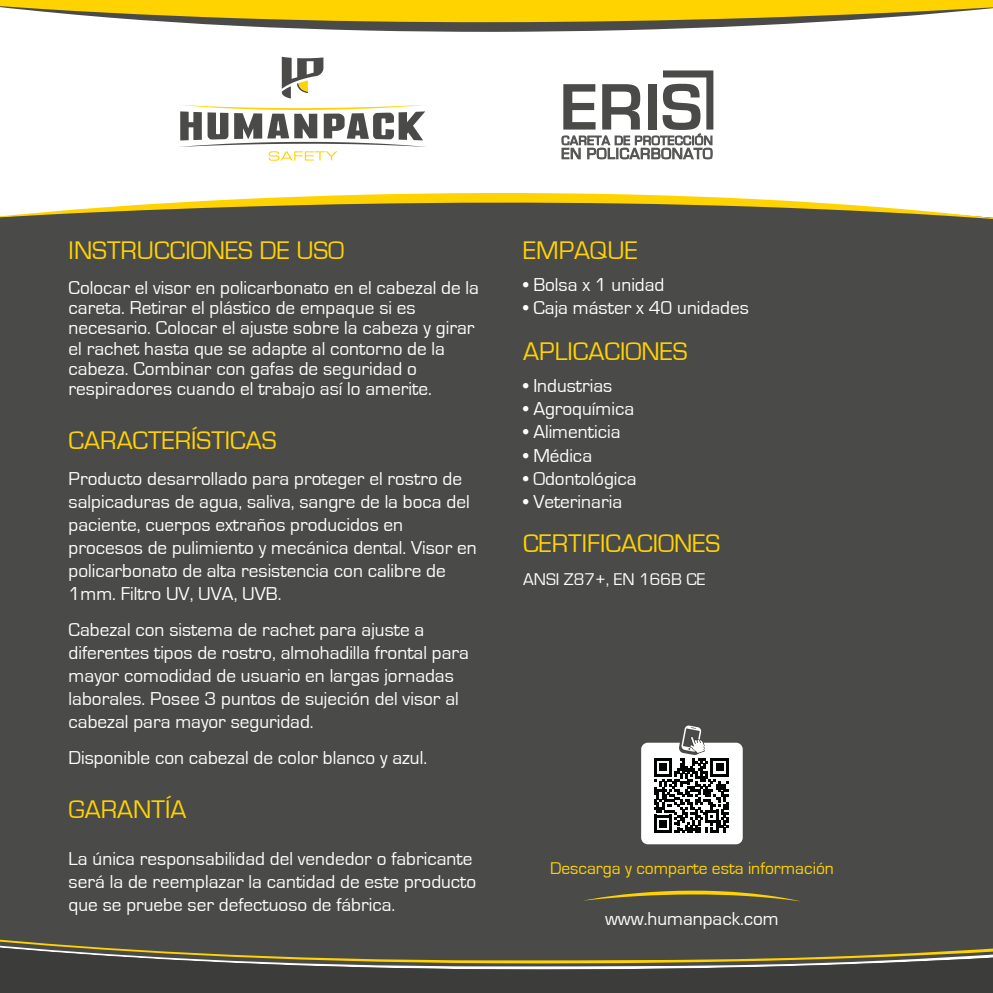
<style>
.page{position:relative;width:993px;height:993px;background:#fff}
.page>*{position:absolute;margin:0;border:0;box-sizing:border-box;transform-origin:0 0}
.t1{font:26.25px "Eurostile";color:#ffd300}
.t2{font:19.25px/23.1px "Eurostile";color:#fff}
.t3{font:17.5px "Eurostile";color:#ffd300}
.t4{font:17.5px "Eurostile";color:#fff}
</style>
<div class="page">
<div style="left:0;top:100px;width:992px;height:892px;background:#4a4a49"></div>
<svg style="left:0;top:939px;width:64px;height:6px"></svg>
<svg style="left:0;top:945px;width:992px;height:47px;fill:#3c3c3b"></svg>
<div style="left:0;top:0;width:992px;height:39px;background:#ffd300"></div>
<div style="left:0;top:32px;width:992px;height:161px;background:#fff"></div>
<svg style="left:0;top:193px;width:992px;height:26px"></svg>
<svg style="left:0;top:6px;width:992px;height:26px"></svg>
<svg style="left:282px;top:57px;width:41px;height:42px"></svg>
<svg style="left:178px;top:105px;width:249px;height:56px"></svg>
<svg style="left:560px;top:70px;width:153px;height:92px"></svg>
<svg style="left:583px;top:890px;width:216px;height:11px"></svg>
<div style="left:641px;top:742px;width:101px;height:102px;background:#fff;border-radius:7px"></div>
<svg style="left:654px;top:725px;width:74px;height:107px"></svg>
<h1 class="t1" style="left:69px;top:236px;width:277px">INSTRUCCIONES DE USO</h1>
<p class="t2" style="left:69px;top:278px;width:412px;line-height:20.1px">Colocar el visor en policarbonato en el cabezal de la careta. Retirar el plástico de empaque si es necesario. Colocar el ajuste sobre la cabeza y girar el rachet hasta que se adapte al contorno de la cabeza. Combinar con gafas de seguridad o respiradores cuando el trabajo así lo amerite.</p>
<h1 class="t1" style="left:69px;top:426px;width:209px">CARACTERÍSTICAS</h1>
<p class="t2" style="left:69px;top:467px;width:409px">Producto desarrollado para proteger el rostro de salpicaduras de agua, saliva, sangre de la boca del paciente, cuerpos extraños producidos en procesos de pulimiento y mecánica dental. Visor en policarbonato de alta resistencia con calibre de 1mm. Filtro UV, UVA, UVB.</p>
<p class="t2" style="left:69px;top:618px;width:402px">Cabezal con sistema de rachet para ajuste a diferentes tipos de rostro, almohadilla frontal para mayor comodidad de usuario en largas jornadas laborales. Posee 3 puntos de sujeción del visor al cabezal para mayor seguridad.</p>
<p class="t2" style="left:69px;top:746px;width:360px">Disponible con cabezal de color blanco y azul.</p>
<h1 class="t1" style="left:69px;top:795px;width:119px">GARANTÍA</h1>
<p class="t2" style="left:69px;top:846px;width:409px">La única responsabilidad del vendedor o fabricante será la de reemplazar la cantidad de este producto que se pruebe ser defectuoso de fábrica.</p>
<h1 class="t1" style="left:523px;top:236px;width:116px">EMPAQUE</h1>
<p class="t2" style="left:523px;top:273px;width:143px">• Bolsa x 1 unidad</p>
<p class="t2" style="left:523px;top:296px;width:227px">• Caja máster x 40 unidades</p>
<h1 class="t1" style="left:523px;top:337px;width:166px">APLICACIONES</h1>
<p class="t2" style="left:523px;top:374px;width:91px">• Industrias</p>
<p class="t2" style="left:523px;top:397px;width:112px">• Agroquímica</p>
<p class="t2" style="left:523px;top:421px;width:99px">• Alimenticia</p>
<p class="t2" style="left:523px;top:444px;width:70px">• Médica</p>
<p class="t2" style="left:523px;top:467px;width:115px">• Odontológica</p>
<p class="t2" style="left:523px;top:490px;width:100px">• Veterinaria</p>
<h1 class="t1" style="left:523px;top:528px;width:198px">CERTIFICACIONES</h1>
<p class="t4" style="left:523px;top:569px;width:184px">ANSI Z87+, EN 166B CE</p>
<p class="t3" style="left:550px;top:858px;width:285px">Descarga y comparte esta información</p>
<p class="t2" style="left:604px;top:907px;width:175px">www.humanpack.com</p>
</div>
